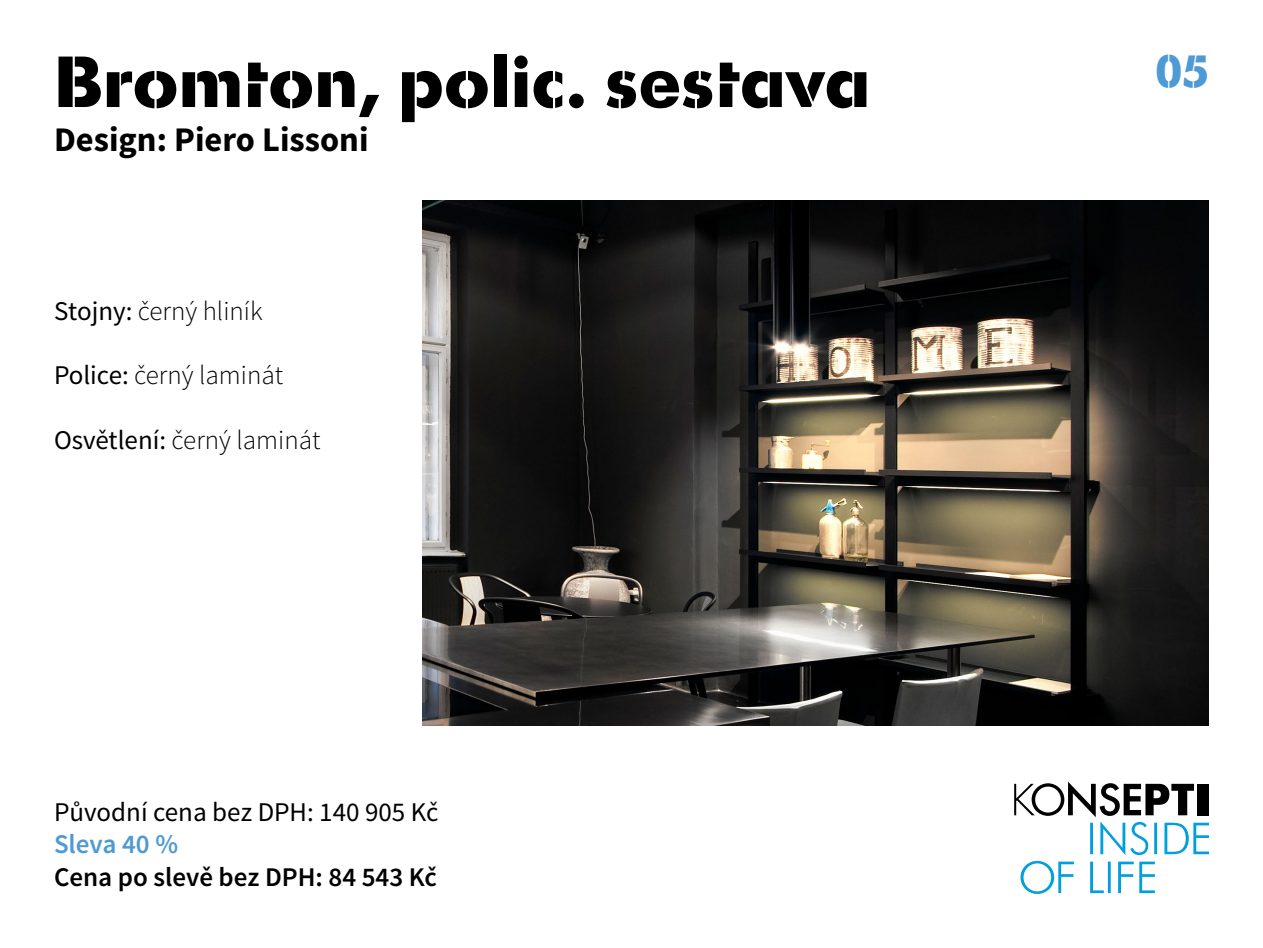
<style>
.page{position:relative;width:1263px;height:948px;background:#fff}
.page>*{position:absolute;margin:0;border:0;box-sizing:border-box;transform-origin:0 0}
.t1{font:700 72px "Futura Konsepti";color:#000}
.t2{font:700 45px "Futura Konsepti";color:#4d9ad4}
.t3{font:700 34.5px "Source Sans Pro";color:#000}
.t4{font:300 27px "Source Sans Pro";color:#000}
.t5{font:27px "Source Sans Pro";color:#000}
.t6{font:600 27px "Source Sans Pro";color:#000}
.t7{font:600 27px "Source Sans Pro";color:#4d9ad4}
.s1{font-weight:400}
</style>
<div class="page">
<img style="left:422px;top:200px;width:787px;height:525px">
<svg style="left:1090px;top:861px;width:65px;height:31px"></svg>
<svg style="left:1014px;top:781px;width:195px;height:73px"></svg>
<svg style="left:1020px;top:860px;width:54px;height:33px"></svg>
<h1 class="t1" style="left:54px;top:39px;width:818px">Bromton, polic. sestava</h1>
<h2 class="t2" style="left:1155px;top:45px;width:55px">05</h2>
<p class="t3" style="left:54px;top:117px;width:316px">Design: Piero Lissoni</p>
<p class="t4" style="left:54px;top:294px;width:210px"><span class="s1">Stojny:</span> černý hliník</p>
<p class="t4" style="left:54px;top:359px;width:231px"><span class="s1">Police:</span> černý laminát</p>
<p class="t4" style="left:54px;top:423px;width:268px"><span class="s1">Osvětlení:</span> černý laminát</p>
<p class="t5" style="left:54px;top:794px;width:386px">Původní cena bez DPH: 140 905 Kč</p>
<p class="t7" style="left:54px;top:826px;width:126px">Sleva 40 %</p>
<p class="t6" style="left:54px;top:859px;width:385px">Cena po slevě bez DPH: 84 543 Kč</p>
</div>
